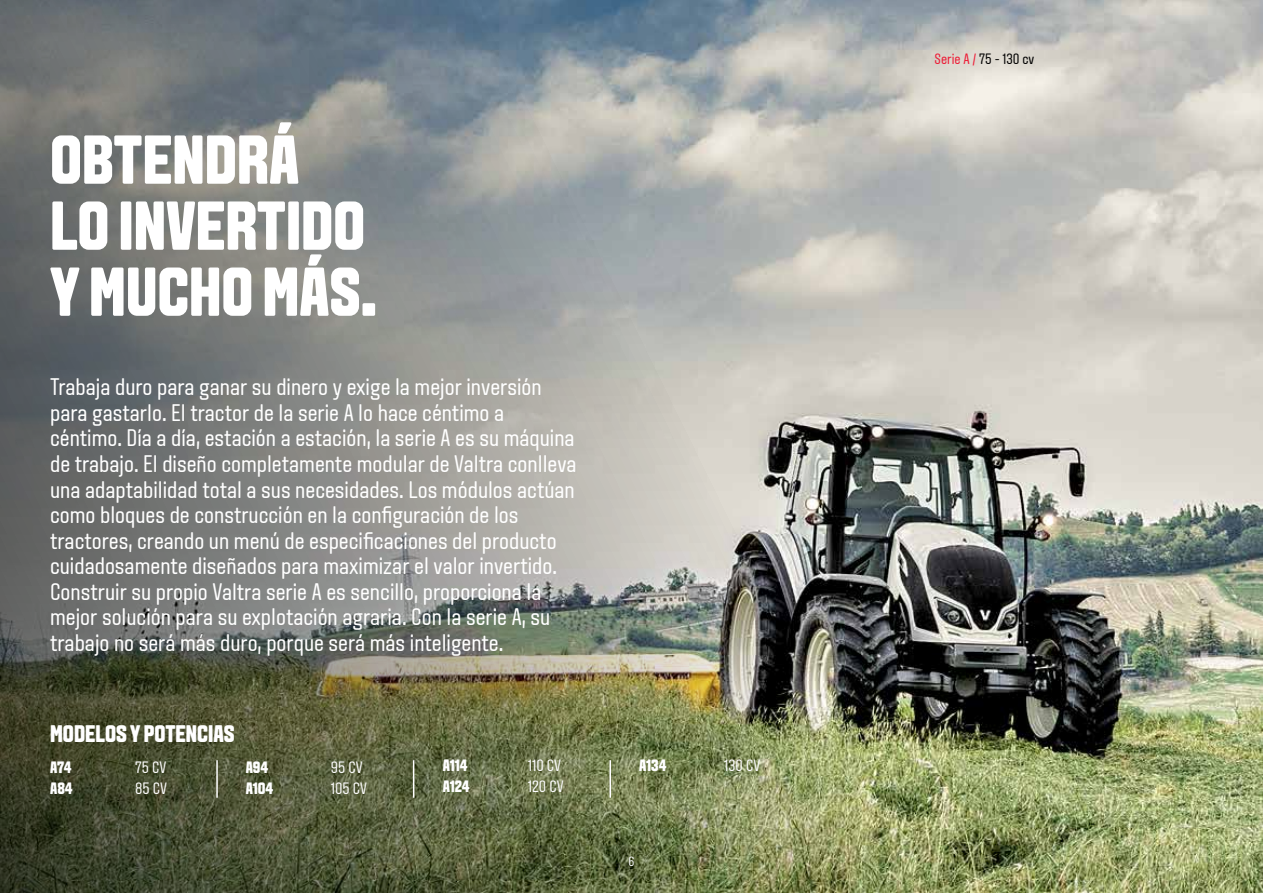
<style>
.page{position:relative;width:1263px;height:893px;background:#fff}
.page>*{position:absolute;margin:0;border:0;box-sizing:border-box;transform-origin:0 0}
.t1{font:800 69px/66px "Aveny T";color:#fff}
.t2{font:24px/25.5px "Aveny T";color:#fff}
.t3{font:800 24px "Aveny T";color:#fff}
.t4{font:16.5px "Aveny T";color:#fff}
.t5{font:800 16.5px "Aveny T";color:#fff}
.t6{font:15px "Aveny T";color:#000}
.t7{font:13.5px "Aveny T";color:#fff}
.s1{color:#ed1b35}
</style>
<div class="page">
<img style="left:0;top:0;width:1263px;height:893px">
<hr style="left:216px;top:760px;width:2px;height:38px;background:#fff">
<hr style="left:413px;top:760px;width:1px;height:38px;background:#fff">
<hr style="left:609px;top:760px;width:2px;height:38px;background:#fff">
<h1 class="t1" style="left:50px;top:128px;width:328px">OBTENDRÁ<br>LO INVERTIDO<br>Y MUCHO MÁS.</h1>
<p class="t2" style="left:50px;top:375px;width:528px">Trabaja duro para ganar su dinero y exige la mejor inversión para gastarlo. El tractor de la serie A lo hace céntimo a céntimo. Día a día, estación a estación, la serie A es su máquina de trabajo. El diseño completamente modular de Valtra conlleva una adaptabilidad total a sus necesidades. Los módulos actúan como bloques de construcción en la configuración de los tractores, creando un menú de especificaciones del producto cuidadosamente diseñados para maximizar el valor invertido.<br>Construir su propio Valtra serie A es sencillo, proporciona la mejor solución para su explotación agraria. Con la serie A, su trabajo no será más duro, porque será más inteligente.</p>
<p class="t3" style="left:50px;top:720px;width:158px">MODELOS Y POTENCIAS</p>
<p class="t5" style="left:50px;top:758px;width:23px">A74</p>
<p class="t4" style="left:135px;top:758px;width:33px">75 CV</p>
<p class="t5" style="left:50px;top:779px;width:24px">A84</p>
<p class="t4" style="left:135px;top:779px;width:33px">85 CV</p>
<p class="t5" style="left:246px;top:758px;width:24px">A94</p>
<p class="t4" style="left:331px;top:758px;width:33px">95 CV</p>
<p class="t5" style="left:246px;top:779px;width:29px">A104</p>
<p class="t4" style="left:331px;top:779px;width:38px">105 CV</p>
<p class="t5" style="left:443px;top:756px;width:26px">A114</p>
<p class="t4" style="left:528px;top:756px;width:35px">110 CV</p>
<p class="t5" style="left:443px;top:777px;width:29px">A124</p>
<p class="t4" style="left:528px;top:777px;width:37px">120 CV</p>
<p class="t5" style="left:639px;top:756px;width:29px">A134</p>
<p class="t4" style="left:724px;top:756px;width:38px">130 CV</p>
<p class="t7" style="left:628px;top:854px;width:7px">6</p>
<p class="t6" style="left:934px;top:50px;width:101px"><span class="s1">Serie A /</span> 75 - 130 cv</p>
</div>
